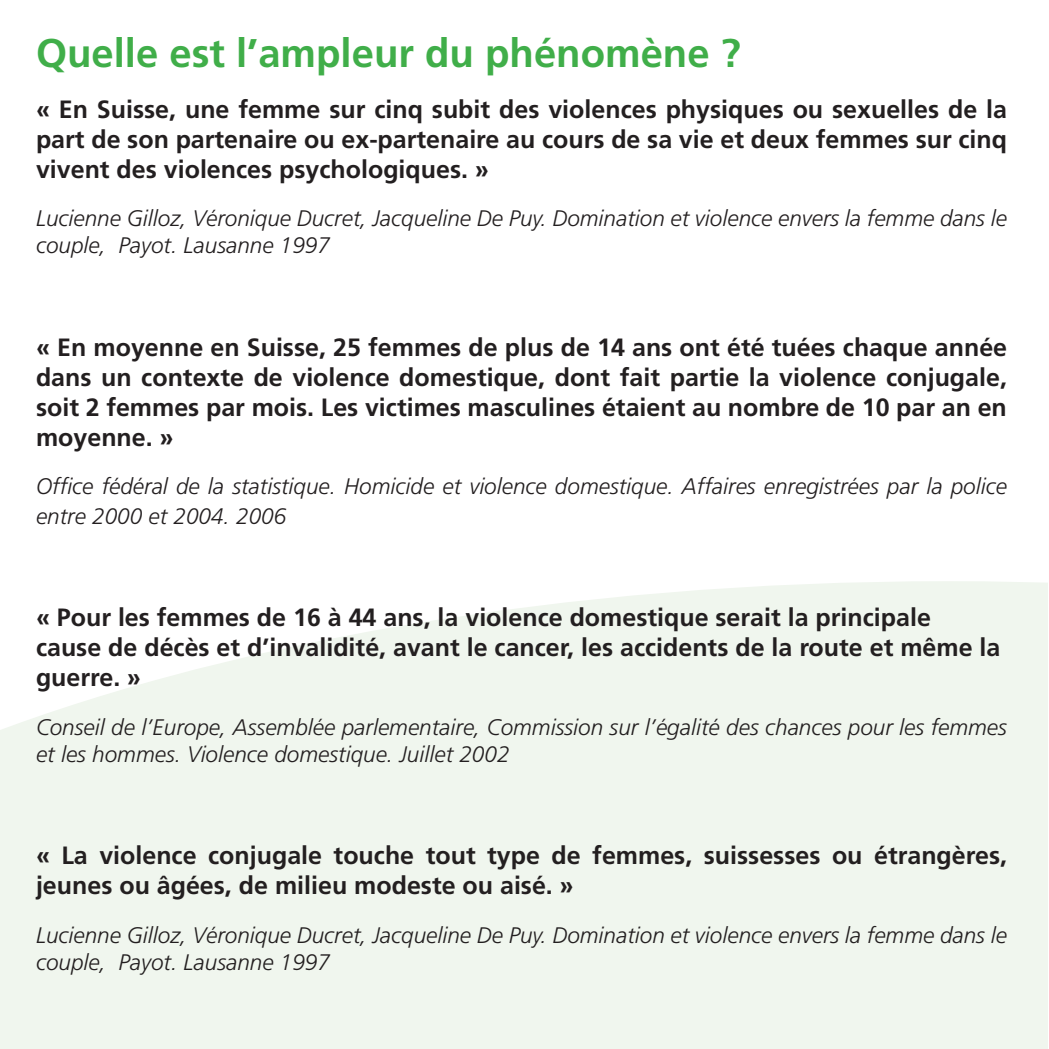
<style>
.page{position:relative;width:1049px;height:1049px;background:#fff}
.page>*{position:absolute;margin:0;border:0;box-sizing:border-box;transform-origin:0 0}
.t1{font:700 40px "Frutiger";color:#40ae49}
.t2{font:700 25px/30px "Frutiger";color:#231f20;text-align:justify}
.t3{font:italic 300 22.5px/27px "Frutiger";color:#231f20}
</style>
<div class="page">
<svg style="left:0;top:581px;width:1048px;height:468px;fill:#f0f6ee"></svg>
<h1 class="t1" style="left:36px;top:29px;width:706px">Quelle est l’ampleur du phénomène ?</h1>
<p class="t2" style="left:36px;top:94px;width:972px">« En Suisse, une femme sur cinq subit des violences physiques ou sexuelles de la part de son partenaire ou ex-partenaire au cours de sa vie et deux femmes sur cinq vivent des violences psychologiques. »</p>
<p class="t3" style="left:36px;top:205px;width:972px">Lucienne Gilloz, Véronique Ducret, Jacqueline De Puy. Domination et violence envers la femme dans le couple, Payot. Lausanne 1997</p>
<p class="t2" style="left:36px;top:332px;width:972px">« En moyenne en Suisse, 25 femmes de plus de 14 ans ont été tuées chaque année dans un contexte de violence domestique, dont fait partie la violence conjugale, soit 2 femmes par mois. Les victimes masculines étaient au nombre de 10 par an en moyenne. »</p>
<p class="t3" style="left:36px;top:471px;width:972px;line-height:30px">Office fédéral de la statistique. Homicide et violence domestique. Affaires enregistrées par la police entre 2000 et 2004. 2006</p>
<p class="t2" style="left:36px;top:602px;width:966px;text-align:left">« Pour les femmes de 16 à 44 ans, la violence domestique serait la principale cause de décès et d’invalidité, avant le cancer, les accidents de la route et même la guerre. »</p>
<p class="t3" style="left:36px;top:713px;width:972px">Conseil de l’Europe, Assemblée parlementaire, Commission sur l’égalité des chances pour les femmes et les hommes. Violence domestique. Juillet 2002</p>
<p class="t2" style="left:36px;top:840px;width:972px">« La violence conjugale touche tout type de femmes, suissesses ou étrangères, jeunes ou âgées, de milieu modeste ou aisé. »</p>
<p class="t3" style="left:36px;top:921px;width:972px">Lucienne Gilloz, Véronique Ducret, Jacqueline De Puy. Domination et violence envers la femme dans le couple, Payot. Lausanne 1997</p>
</div>
